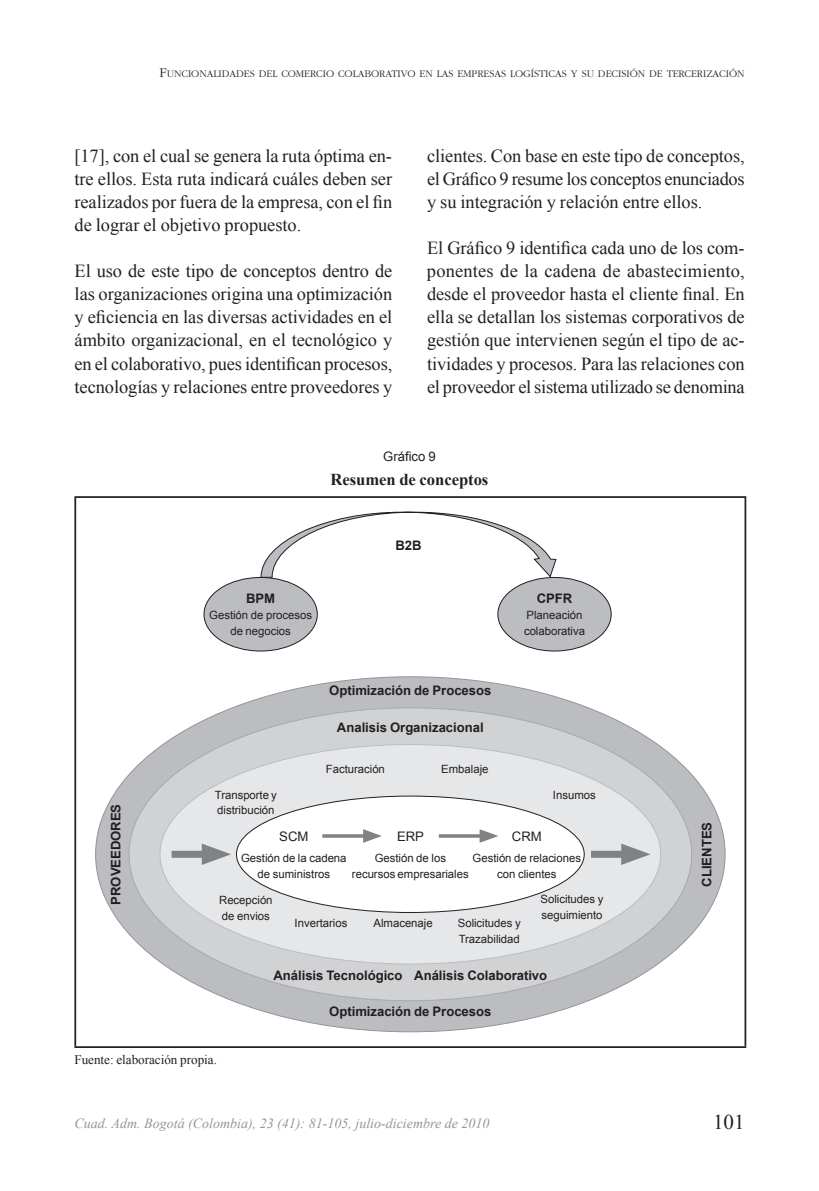
<style>
.page{position:relative;width:819px;height:1191px;background:#fff}
.page>*{position:absolute;margin:0;border:0;box-sizing:border-box;transform-origin:0 0}
.t1{font:21px "Times New Roman";color:#231f20}
.t2{font:18.38px/23.1px "Times New Roman";letter-spacing:-.005em;color:#231f20;text-align:justify}
.t3{font:700 16.62px "Times New Roman";letter-spacing:-.005em;color:#231f20}
.t4{font:italic 14px "Times New Roman";color:#939598}
.t5{font:700 13.12px "Arial";letter-spacing:-.005em;color:#231f20}
.t6{font:13.12px "Times New Roman";color:#231f20}
.t7{font:13.12px "Arial";letter-spacing:-.005em;color:#231f20}
.t8{font:11.38px/15.8px "Arial";letter-spacing:-.005em;color:#231f20}
.t9{font:300 10.5px "Garamond";letter-spacing:-.005em;color:#231f20}
.s1{font-size:14px}
</style>
<div class="page">
<hr style="left:74px;top:496px;width:672px;height:2px;background:#231f20">
<hr style="left:74px;top:498px;width:2px;height:548px;background:#231f20">
<hr style="left:744px;top:498px;width:2px;height:548px;background:#231f20">
<hr style="left:74px;top:1046px;width:672px;height:2px;background:#231f20">
<div style="left:96px;top:677px;width:629px;height:354px;background:#bcbdc0;border-radius:50%"></div>
<div style="left:129px;top:708px;width:562px;height:292px;background:#d1d2d4;border-radius:50%"></div>
<div style="left:160px;top:744px;width:500px;height:220px;background:#e6e7e9;border-radius:50%"></div>
<div style="left:236px;top:796px;width:348px;height:116px;background:#fff;border-radius:50%"></div>
<hr style="left:322px;top:834px;width:48px;height:3px;background:#808285">
<svg style="left:363px;top:829px;width:19px;height:14px"></svg>
<hr style="left:439px;top:834px;width:47px;height:3px;background:#808285">
<svg style="left:479px;top:829px;width:19px;height:14px"></svg>
<div style="left:591px;top:850px;width:42px;height:7px;background:#808285"></div>
<svg style="left:621px;top:843px;width:29px;height:22px"></svg>
<div style="left:171px;top:850px;width:43px;height:7px;background:#808285"></div>
<svg style="left:202px;top:843px;width:29px;height:22px"></svg>
<div style="left:204px;top:577px;width:113px;height:74px;background:#bcbdc0;border-radius:50%"></div>
<div style="left:498px;top:577px;width:113px;height:74px;background:#bcbdc0;border-radius:50%"></div>
<svg style="left:260px;top:512px;width:296px;height:66px"></svg>
<p class="t9" style="left:160px;top:68px;width:586px"><span class="s1">F</span>UNCIONALIDADES DEL COMERCIO COLABORATIVO EN LAS EMPRESAS LOGÍSTICAS Y SU DECISIÓN DE TERCERIZACIÓN</p>
<p class="t2" style="left:74px;top:144px;width:319px">[17], con el cual se genera la ruta óptima en&shy;tre ellos. Esta ruta indicará cuáles deben ser realizados por fuera de la empresa, con el fin de lograr el objetivo propuesto.</p>
<p class="t2" style="left:74px;top:259px;width:319px">El uso de este tipo de conceptos dentro de las organizaciones origina una optimización y eficiencia en las diversas actividades en el ámbito organizacional, en el tecnológico y en el colaborativo, pues identifican procesos, tecnologías y relaciones entre proveedores y</p>
<p class="t2" style="left:427px;top:144px;width:319px">clientes. Con base en este tipo de conceptos, el Gráfico 9 resume los conceptos enunciados y su integración y relación entre ellos.</p>
<p class="t2" style="left:427px;top:236px;width:319px">El Gráfico 9 identifica cada uno de los com&shy;ponentes de la cadena de abastecimiento, desde el proveedor hasta el cliente final. En ella se detallan los sistemas corporativos de gestión que intervienen según el tipo de ac&shy;tividades y procesos. Para las relaciones con el proveedor el sistema utilizado se denomina</p>
<p class="t7" style="left:383px;top:447px;width:54px">Gráfico 9</p>
<p class="t3" style="left:330px;top:468px;width:159px">Resumen de conceptos</p>
<p class="t5" style="left:107px;top:904px;width:102px;rotate:-90deg">PROVEEDORES</p>
<p class="t5" style="left:246px;top:590px;width:31px">BPM</p>
<p class="t8" style="left:209px;top:607px;width:104px;text-align:center">Gestión de procesos de negocios</p>
<p class="t5" style="left:395px;top:536px;width:28px">B2B</p>
<p class="t8" style="left:215px;top:786px;width:63px">Transporte y distribución</p>
<p class="t5" style="left:329px;top:682px;width:164px">Optimización de Procesos</p>
<p class="t5" style="left:337px;top:718px;width:148px">Analisis Organizacional</p>
<p class="t8" style="left:326px;top:761px;width:61px">Facturación</p>
<p class="t8" style="left:441px;top:761px;width:49px">Embalaje</p>
<p class="t5" style="left:536px;top:590px;width:37px">CPFR</p>
<p class="t8" style="left:524px;top:607px;width:62px">Planeación colaborativa</p>
<p class="t8" style="left:553px;top:787px;width:44px">Insumos</p>
<p class="t7" style="left:279px;top:827px;width:31px">SCM</p>
<p class="t7" style="left:397px;top:827px;width:28px">ERP</p>
<p class="t7" style="left:512px;top:827px;width:31px">CRM</p>
<p class="t8" style="left:241px;top:850px;width:107px;text-align:center">Gestión de la cadena de suministros</p>
<p class="t8" style="left:352px;top:850px;width:118px;text-align:center">Gestión de los recursos empresariales</p>
<p class="t8" style="left:472px;top:850px;width:110px;text-align:center">Gestión de relaciones con clientes</p>
<p class="t8" style="left:219px;top:892px;width:55px">Recepción de envios</p>
<p class="t8" style="left:294px;top:915px;width:54px">Invertarios</p>
<p class="t8" style="left:373px;top:915px;width:61px">Almacenaje</p>
<p class="t8" style="left:458px;top:915px;width:64px">Solicitudes y<br>Trazabilidad</p>
<p class="t8" style="left:540px;top:891px;width:64px">Solicitudes y seguimiento</p>
<p class="t5" style="left:273px;top:966px;width:275px">Análisis Tecnológico Análisis Colaborativo</p>
<p class="t5" style="left:329px;top:1002px;width:164px">Optimización de Procesos</p>
<p class="t6" style="left:74px;top:1051px;width:144px">Fuente: elaboración propia.</p>
<p class="t5" style="left:698px;top:886px;width:66px;rotate:-90deg">CLIENTES</p>
<p class="t4" style="left:74px;top:1113px;width:416px">Cuad. Adm. Bogotá (Colombia), 23 (41): 81-105, julio-diciembre de 2010</p>
<p class="t1" style="left:713px;top:1107px;width:33px">101</p>
</div>
